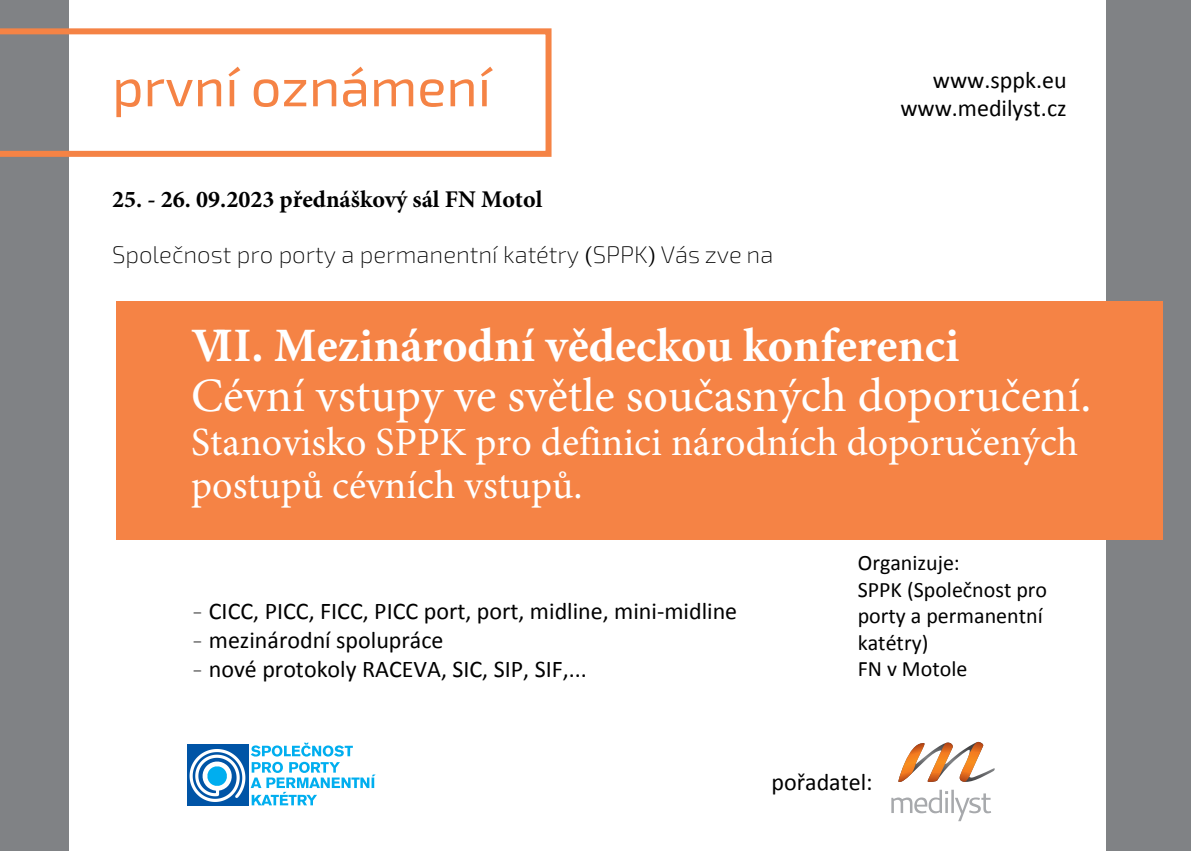
<style>
.page{position:relative;width:1191px;height:851px;background:#fff}
.page>*{position:absolute;margin:0;border:0;box-sizing:border-box;transform-origin:0 0}
.t1{font:54px "Exo 2.0";color:#f58345}
.t2{font:48px "Minion Pro";color:#fff}
.t3{font:700 48px "Minion Pro";color:#fff}
.t4{font:40px/42px "Minion Pro";color:#fff}
.t5{font:24px/28.8px "Calibri";color:#000;text-align:right}
.t6{font:200 24px "Exo 2.0";color:#000}
.t7{font:700 24px "Minion Pro";color:#000}
.t8{font:22px/26.4px "Calibri";color:#000}
.s1{font-family:"Minion Pro";font-weight:400}
.s2{font-family:"Exo 2.0";font-weight:200}
</style>
<div class="page">
<div style="left:0;top:0;width:68px;height:850px;background:#808285"></div>
<div style="left:1107px;top:0;width:83px;height:850px;background:#808285"></div>
<svg style="left:0;top:28px;width:551px;height:129px"></svg>
<svg style="left:188px;top:742px;width:187px;height:63px"></svg>
<svg style="left:891px;top:789px;width:100px;height:32px"></svg>
<svg style="left:898px;top:741px;width:96px;height:40px"></svg>
<div style="left:116px;top:301px;width:1047px;height:238px;background:#f58345"></div>
<h1 class="t1" style="left:112px;top:56px;width:380px">první oznámení</h1>
<p class="t7" style="left:112px;top:183px;width:432px">25. - 26. 09.2023 přednáškový sál FN Motol</p>
<p class="t6" style="left:112px;top:241px;width:662px">Společnost pro porty a permanentní katétry <span class="s1">(</span>SPPK<span class="s1">)</span> Vás zve na</p>
<p class="t5" style="left:900px;top:65px;width:168px">www.sppk.eu www.medilyst.cz</p>
<h2 class="t3" style="left:191px;top:312px;width:769px">VII. Mezinárodní vědeckou konferenci</h2>
<h2 class="t2" style="left:191px;top:363px;width:901px">Cévní vstupy ve světle současných doporučení.</h2>
<h3 class="t4" style="left:191px;top:422px;width:888px">Stanovisko SPPK pro definici národních doporučených postupů cévních vstupů.</h3>
<p class="t5" style="left:192px;top:596px;width:547px"><span class="s2">-</span> CICC, PICC, FICC, PICC port, port, midline, mini-midline</p>
<p class="t5" style="left:192px;top:625px;width:253px"><span class="s2">-</span> mezinárodní spolupráce</p>
<p class="t5" style="left:192px;top:654px;width:396px"><span class="s2">-</span> nové protokoly RACEVA, SIC, SIP, SIF,...</p>
<p class="t8" style="left:857px;top:549px;width:191px">Organizuje:<br>SPPK (Společnost pro porty a permanentní katétry)<br>FN v Motole</p>
<p class="t5" style="left:771px;top:767px;width:103px">pořadatel:</p>
</div>
